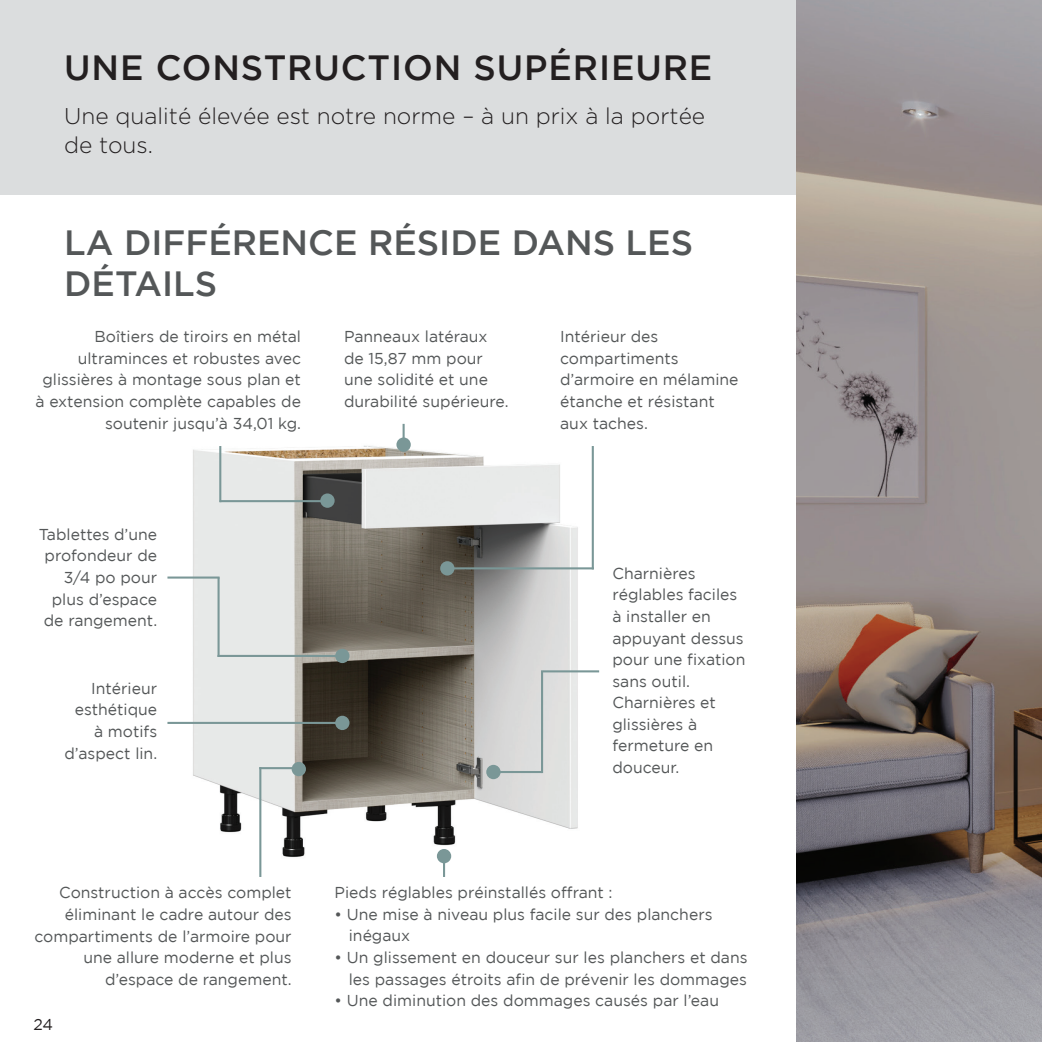
<style>
.page{position:relative;width:1042px;height:1042px;background:#fff}
.page>*{position:absolute;margin:0;border:0;box-sizing:border-box;transform-origin:0 0}
.t1{font:500 35px/40.2px "Gotham";color:#545758}
.t2{font:500 35px "Gotham";letter-spacing:.025em;color:#231f20}
.t3{font:300 22.75px/29.8px "Gotham";color:#231f20}
.t4{font:15.75px/21.5px "Gotham";color:#545758;text-align:right}
.t5{font:15.75px "Gotham";color:#231f20}
</style>
<div class="page">
<div style="left:0;top:0;width:838px;height:194px;background:#dbddde"></div>
<img style="left:796px;top:0;width:246px;height:1042px">
<img style="left:175px;top:445px;width:421px;height:432px">
<div style="left:396px;top:437px;width:15px;height:15px;background:#7a9797;border-radius:50%"></div>
<hr style="left:402px;top:424px;width:3px;height:21px;background:#7a9797">
<div style="left:440px;top:561px;width:14px;height:14px;background:#7a9797;border-radius:50%"></div>
<hr style="left:447px;top:567px;width:147px;height:2px;background:#7a9797">
<div style="left:335px;top:649px;width:14px;height:14px;background:#7a9797;border-radius:50%"></div>
<div style="left:320px;top:493px;width:15px;height:15px;background:#7a9797;border-radius:50%"></div>
<hr style="left:220px;top:500px;width:107px;height:2px;background:#7a9797">
<div style="left:486px;top:765px;width:14px;height:14px;background:#7a9797;border-radius:50%"></div>
<hr style="left:493px;top:771px;width:49px;height:2px;background:#7a9797">
<div style="left:437px;top:849px;width:14px;height:14px;background:#7a9797;border-radius:50%"></div>
<hr style="left:443px;top:856px;width:2px;height:21px;background:#7a9797">
<div style="left:292px;top:762px;width:14px;height:14px;background:#7a9797;border-radius:50%"></div>
<hr style="left:259px;top:767px;width:2px;height:110px;background:#7a9797">
<hr style="left:217px;top:655px;width:128px;height:2px;background:#7a9797">
<hr style="left:543px;top:670px;width:56px;height:2px;background:#7a9797">
<hr style="left:541px;top:670px;width:2px;height:103px;background:#7a9797">
<hr style="left:219px;top:446px;width:2px;height:56px;background:#7a9797">
<hr style="left:592px;top:446px;width:2px;height:123px;background:#7a9797">
<hr style="left:217px;top:577px;width:3px;height:80px;background:#7a9797">
<hr style="left:167px;top:576px;width:53px;height:2px;background:#7a9797">
<hr style="left:259px;top:767px;width:41px;height:2px;background:#7a9797">
<div style="left:335px;top:716px;width:14px;height:14px;background:#7a9797;border-radius:50%"></div>
<hr style="left:167px;top:722px;width:178px;height:2px;background:#7a9797">
<h1 class="t2" style="left:64px;top:47px;width:650px">UNE CONSTRUCTION SUPÉRIEURE</h1>
<h2 class="t3" style="left:64px;top:101px;width:642px">Une qualité élevée est notre norme – à un prix à la portée de tous.</h2>
<h1 class="t1" style="left:64px;top:222px;width:630px">LA DIFFÉRENCE RÉSIDE DANS LES<br>DÉTAILS</h1>
<p class="t4" style="left:344px;top:326px;width:166px;text-align:left">Panneaux latéraux de 15,87 mm pour une solidité et une durabilité supérieure.</p>
<p class="t4" style="left:560px;top:326px;width:180px;text-align:left">Intérieur des compartiments d’armoire en mélamine étanche et résistant aux taches.</p>
<p class="t4" style="left:35px;top:326px;width:267px">Boîtiers de tiroirs en métal ultraminces et robustes avec glissières à montage sous plan et à extension complète capables de soutenir jusqu’à 34,01 kg.</p>
<p class="t4" style="left:39px;top:523px;width:120px">Tablettes d’une profondeur de<br>3/4 po pour plus d’espace de rangement.</p>
<p class="t4" style="left:64px;top:677px;width:94px">Intérieur esthétique à motifs d’aspect lin.</p>
<p class="t4" style="left:612px;top:562px;width:135px;text-align:left">Charnières réglables faciles à installer en appuyant dessus pour une fixation sans outil.<br>Charnières et glissières à fermeture en douceur.</p>
<p class="t4" style="left:34px;top:882px;width:259px">Construction à accès complet éliminant le cadre autour des compartiments de l’armoire pour une allure moderne et plus d’espace de rangement.</p>
<p class="t5" style="left:33px;top:1015px;width:21px">24</p>
<p class="t4" style="left:335px;top:881px;width:279px">Pieds réglables préinstallés offrant :</p>
<p class="t4" style="left:349px;top:903px;width:365px;text-align:left;text-indent:-14px">• Une mise à niveau plus facile sur des planchers inégaux</p>
<p class="t4" style="left:335px;top:946px;width:414px">• Un glissement en douceur sur les planchers et dans les passages étroits afin de prévenir les dommages</p>
<p class="t4" style="left:335px;top:989px;width:386px">• Une diminution des dommages causés par l’eau</p>
</div>
